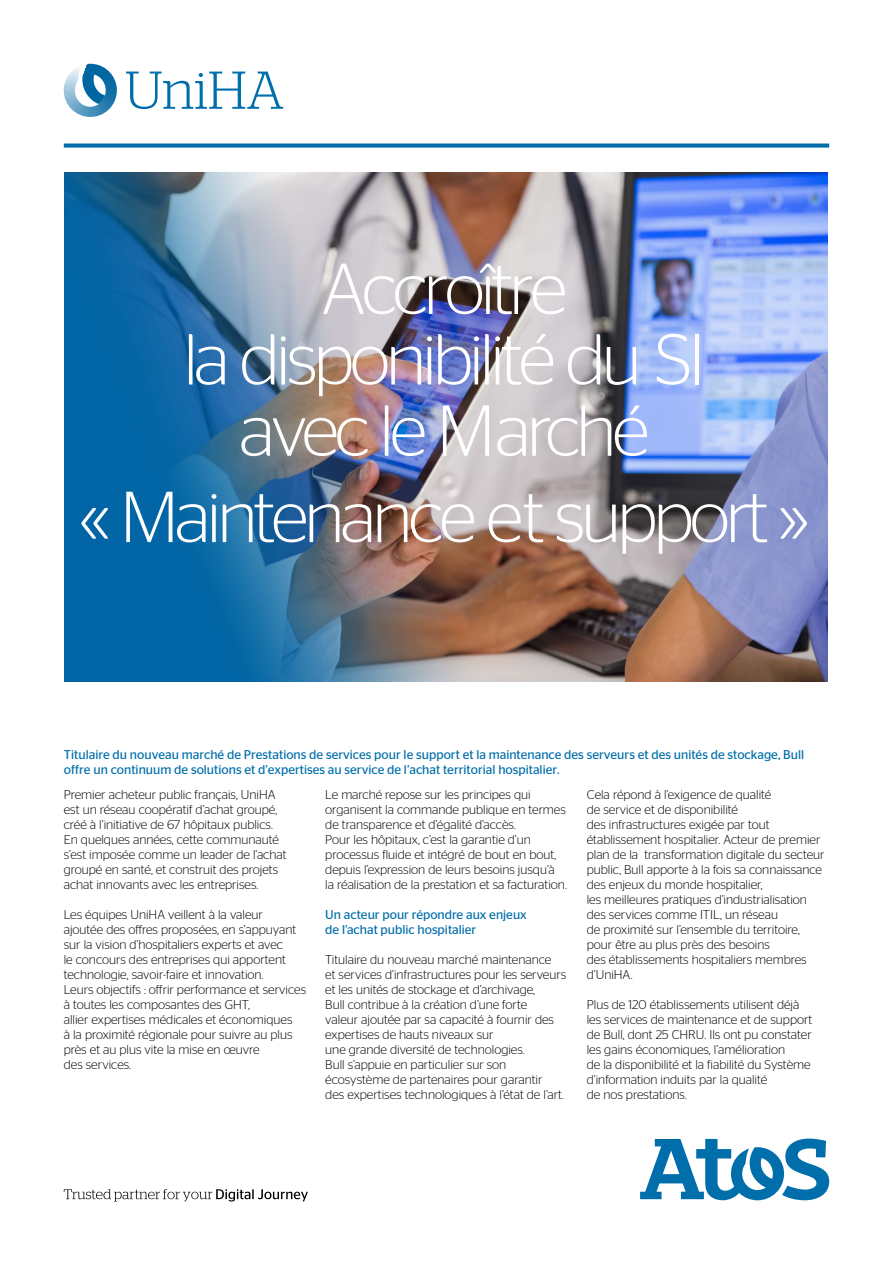
<style>
.page{position:relative;width:893px;height:1263px;background:#fff}
.page>*{position:absolute;margin:0;border:0;box-sizing:border-box;transform-origin:0 0}
.t1{font:300 72px/70.9px "Stag Sans";letter-spacing:-.05em;color:#fff;text-align:center}
.t2{font:300 53.25px "Stag";color:#006eab}
.t3{font:300 12.75px/15px "Stag Sans";color:#000}
.t4{font:12.75px/15px "Stag Sans";color:#006eab}
</style>
<div class="page">
<img style="left:64px;top:172px;width:764px;height:509px">
<svg style="left:640px;top:1138px;width:189px;height:62px"></svg>
<svg style="left:64px;top:64px;width:53px;height:53px"></svg>
<svg style="left:64px;top:144px;width:765px;height:4px;background:#1b7db3"></svg>
<svg style="left:64px;top:1189px;width:244px;height:12px"></svg>
<h2 class="t2" style="left:125px;top:60px;width:161px">UniHA</h2>
<h1 class="t1" style="left:184px;top:252px;width:523px">Accroître<br>la disponibilité du SI avec le Marché</h1>
<h1 class="t1" style="left:79px;top:480px;width:731px">« Maintenance et support »</h1>
<p class="t4" style="left:64px;top:747px;width:742px">Titulaire du nouveau marché de Prestations de services pour le support et la maintenance des serveurs et des unités de stockage, Bull offre un continuum de solutions et d’expertises au service de l’achat territorial hospitalier.</p>
<p class="t3" style="left:64px;top:787px;width:224px">Premier acheteur public français, UniHA est un réseau coopératif d’achat groupé, créé à l’initiative de 67 hôpitaux publics.<br>En quelques années, cette communauté s’est imposée comme un leader de l’achat groupé en santé, et construit des projets achat innovants avec les entreprises.</p>
<p class="t3" style="left:64px;top:907px;width:244px">Les équipes UniHA veillent à la valeur<br>ajoutée des offres proposées, en s’appuyant sur la vision d’hospitaliers experts et avec<br>le concours des entreprises qui apportent technologie, savoir-faire et innovation.<br>Leurs objectifs : offrir performance et services à toutes les composantes des GHT,<br>allier expertises médicales et économiques<br>à la proximité régionale pour suivre au plus près et au plus vite la mise en œuvre<br>des services.</p>
<p class="t3" style="left:325px;top:787px;width:243px">Le marché repose sur les principes qui organisent la commande publique en termes de transparence et d’égalité d’accès.<br>Pour les hôpitaux, c’est la garantie d’un processus fluide et intégré de bout en bout, depuis l’expression de leurs besoins jusqu’à<br>la réalisation de la prestation et sa facturation.</p>
<p class="t4" style="left:325px;top:907px;width:203px">Un acteur pour répondre aux enjeux de l’achat public hospitalier</p>
<p class="t3" style="left:325px;top:952px;width:242px">Titulaire du nouveau marché maintenance<br>et services d’infrastructures pour les serveurs et les unités de stockage et d’archivage,<br>Bull contribue à la création d’une forte<br>valeur ajoutée par sa capacité à fournir des expertises de hauts niveaux sur<br>une grande diversité de technologies.<br>Bull s’appuie en particulier sur son écosystème de partenaires pour garantir<br>des expertises technologiques à l’état de l’art.</p>
<p class="t3" style="left:587px;top:786px;width:239px">Cela répond à l’exigence de qualité<br>de service et de disponibilité<br>des infrastructures exigée par tout établissement hospitalier. Acteur de premier plan de la transformation digitale du secteur public, Bull apporte à la fois sa connaissance des enjeux du monde hospitalier,<br>les meilleures pratiques d’industrialisation des services comme ITIL, un réseau<br>de proximité sur l’ensemble du territoire, pour être au plus près des besoins<br>des établissements hospitaliers membres d’UniHA.</p>
<p class="t3" style="left:587px;top:996px;width:227px">Plus de 120 établissements utilisent déjà les services de maintenance et de support de Bull, dont 25 CHRU. Ils ont pu constater les gains économiques, l’amélioration<br>de la disponibilité et la fiabilité du Système d’information induits par la qualité<br>de nos prestations.</p>
</div>
